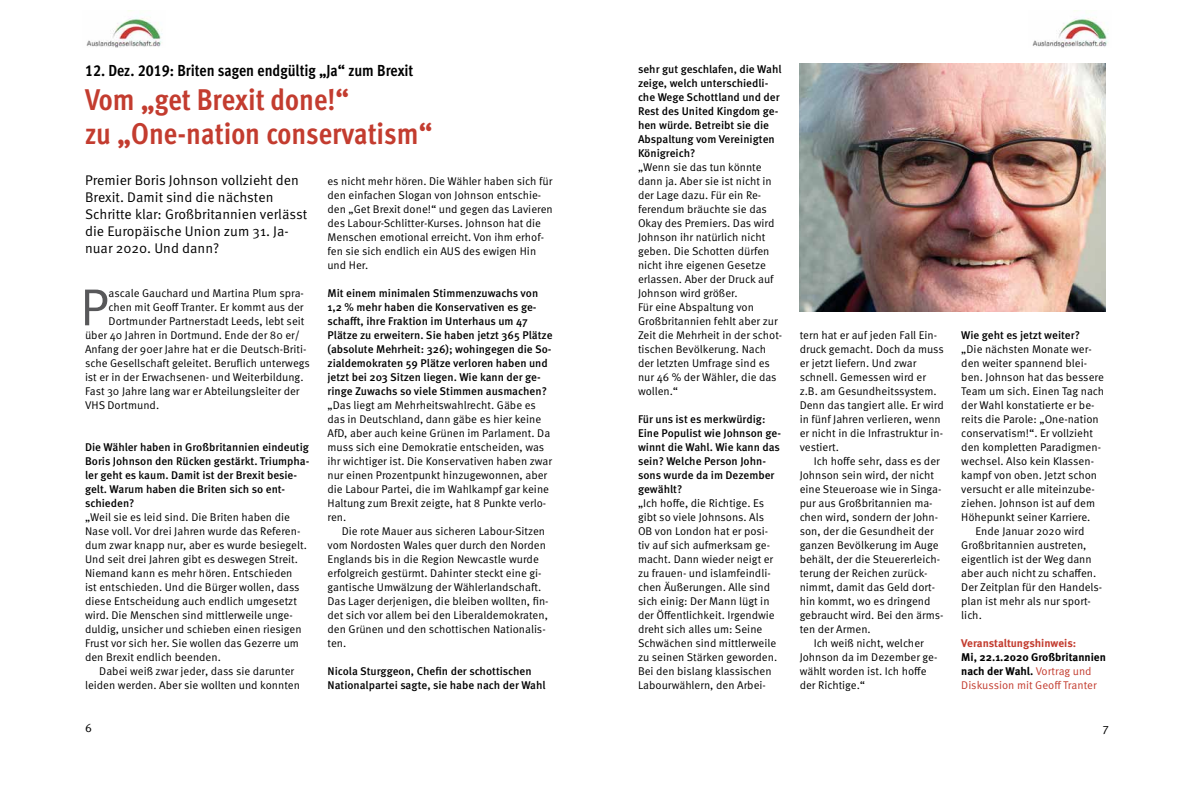
<style>
.page{position:relative;width:1191px;height:794px;background:#fff}
.page>*{position:absolute;margin:0;border:0;box-sizing:border-box;transform-origin:0 0}
.t1{font:52px "Meta Pro";color:#58585a}
.t2{font:30px/34px "Meta Cond Bold LF";color:#c33c2f}
.t3{font:16px "Meta Cond Bold LF";color:#000}
.t4{font:14px/17px "Meta Pro";color:#000}
.t5{font:12px "Meta Pro";color:#000}
.t6{font:11.2px/14px "Meta Pro";color:#000}
.t7{font:500 11.2px/14px "Meta Pro";color:#000}
.t8{font:700 11.2px/14px "Meta Pro";color:#000}
.t9{font:700 11.2px "Meta Pro";letter-spacing:-.005em;color:#c33c2f}
.s1{font-weight:400;color:#c33c2f}
</style>
<div class="page">
<img style="left:86px;top:18px;width:76px;height:29px">
<img style="left:1032px;top:18px;width:76px;height:29px">
<img style="left:799px;top:64px;width:307px;height:247px">
<h3 class="t3" style="left:85px;top:61px;width:330px">12. Dez. 2019: Briten sagen endgültig „Ja“ zum Brexit</h3>
<h2 class="t2" style="left:85px;top:83px;width:349px">Vom „get Brexit done!“<br>zu „One-nation conservatism“</h2>
<p class="t4" style="left:85px;top:172px;width:224px">Premier Boris Johnson vollzieht den<br>Brexit. Damit sind die nächsten<br>Schritte klar: Großbritannien verlässt die Europäische Union zum 31. Ja&shy;nuar 2020. Und dann?</p>
<p class="t6" style="left:327px;top:175px;width:227px">es nicht mehr hören. Die Wähler haben sich für den einfachen Slogan von Johnson entschie&shy;den „Get Brexit done!“ und gegen das Lavieren des Labour-Schlitter-Kurses. Johnson hat die Menschen emotional erreicht. Von ihm erhof&shy;fen sie sich endlich ein AUS des ewigen Hin und Her.</p>
<p class="t7" style="left:327px;top:287px;width:226px">Mit einem minimalen Stimmenzuwachs von 1,2 % mehr haben die Konservativen es ge&shy;schafft, ihre Fraktion im Unterhaus um 47<br>Plätze zu erweitern. Sie haben jetzt 365 Plätze (absolute Mehrheit: 326); wohingegen die So&shy;zialdemokraten 59 Plätze verloren haben und jetzt bei 203 Sitzen liegen. Wie kann der ge&shy;ringe Zuwachs so viele Stimmen ausmachen?</p>
<p class="t6" style="left:327px;top:399px;width:226px">„Das liegt am Mehrheitswahlrecht. Gäbe es das in Deutschland, dann gäbe es hier keine AfD, aber auch keine Grünen im Parlament. Da muss sich eine Demokratie entscheiden, was ihr wichtiger ist. Die Konservativen haben zwar nur einen Prozentpunkt hinzugewonnen, aber die Labour Partei, die im Wahlkampf gar keine Haltung zum Brexit zeigte, hat 8 Punkte verlo&shy;ren.</p>
<p class="t6" style="left:327px;top:525px;width:223px;text-indent:14px">Die rote Mauer aus sicheren Labour-Sitzen vom Nordosten Wales quer durch den Norden Englands bis in die Region Newcastle wurde erfolgreich gestürmt. Dahinter steckt eine gi&shy;gantische Umwälzung der Wählerlandschaft.<br>Das Lager derjenigen, die bleiben wollten, fin&shy;det sich vor allem bei den Liberaldemokraten, den Grünen und den schottischen Nationalis&shy;ten.</p>
<p class="t7" style="left:327px;top:665px;width:220px">Nicola Sturggeon, Chefin der schottischen<br>Nationalpartei sagte, sie habe nach der Wahl</p>
<h1 class="t1" style="left:80px;top:274px;width:30px">P</h1>
<p class="t6" style="left:109px;top:287px;width:197px">ascale Gauchard und Martina Plum spra-</p>
<p class="t6" style="left:109px;top:301px;width:196px">chen mit Geoff Tranter. Er kommt aus der</p>
<p class="t6" style="left:109px;top:315px;width:197px">Dortmunder Partnerstadt Leeds, lebt seit</p>
<p class="t6" style="left:85px;top:329px;width:216px">über 40 Jahren in Dortmund. Ende der 80 er/</p>
<p class="t6" style="left:85px;top:343px;width:223px">Anfang der 90er Jahre hat er die Deutsch-Briti-</p>
<p class="t6" style="left:85px;top:357px;width:226px">sche Gesellschaft geleitet. Beruflich unterwegs</p>
<p class="t6" style="left:85px;top:371px;width:220px">ist er in der Erwachsenen- und Weiterbildung.</p>
<p class="t6" style="left:85px;top:385px;width:216px">Fast 30 Jahre lang war er Abteilungsleiter der</p>
<p class="t6" style="left:85px;top:399px;width:76px">VHS Dortmund.</p>
<p class="t7" style="left:85px;top:441px;width:226px">Die Wähler haben in Großbritannien eindeutig Boris Johnson den Rücken gestärkt. Triumpha&shy;ler geht es kaum. Damit ist der Brexit besie&shy;gelt. Warum haben die Briten sich so ent&shy;schieden?</p>
<p class="t6" style="left:85px;top:511px;width:223px">„Weil sie es leid sind. Die Briten haben die Nase voll. Vor drei Jahren wurde das Referen&shy;dum zwar knapp nur, aber es wurde besiegelt.<br>Und seit drei Jahren gibt es deswegen Streit.<br>Niemand kann es mehr hören. Entschieden ist entschieden. Und die Bürger wollen, dass diese Entscheidung auch endlich umgesetzt wird. Die Menschen sind mittlerweile unge&shy;duldig, unsicher und schieben einen riesigen Frust vor sich her. Sie wollen das Gezerre um den Brexit endlich beenden.</p>
<p class="t6" style="left:85px;top:665px;width:216px;text-indent:14px">Dabei weiß zwar jeder, dass sie darunter leiden werden. Aber sie wollten und konnten</p>
<p class="t7" style="left:638px;top:63px;width:145px">sehr gut geschlafen, die Wahl zeige, welch unterschiedli&shy;che Wege Schottland und der<br>Rest des United Kingdom ge&shy;hen würde. Betreibt sie die<br>Abspaltung vom Vereinigten<br>Königreich?</p>
<p class="t6" style="left:638px;top:161px;width:146px">„Wenn sie das tun könnte dann ja. Aber sie ist nicht in der Lage dazu. Für ein Re&shy;ferendum bräuchte sie das<br>Okay des Premiers. Das wird<br>Johnson ihr natürlich nicht geben. Die Schotten dürfen nicht ihre eigenen Gesetze erlassen. Aber der Druck auf<br>Johnson wird größer.<br>Für eine Abspaltung von<br>Großbritannien fehlt aber zur<br>Zeit die Mehrheit in der schot&shy;tischen Bevölkerung. Nach der letzten Umfrage sind es nur 46 % der Wähler, die das wollen.“</p>
<p class="t7" style="left:638px;top:413px;width:145px">Für uns ist es merkwürdig:<br>Eine Populist wie Johnson ge&shy;winnt die Wahl. Wie kann das sein? Welche Person John&shy;sons wurde da im Dezember gewählt?</p>
<p class="t6" style="left:638px;top:497px;width:141px">„Ich hoffe, die Richtige. Es gibt so viele Johnsons. Als<br>OB von London hat er posi&shy;tiv auf sich aufmerksam ge&shy;macht. Dann wieder neigt er zu frauen- und islamfeindli&shy;chen Äußerungen. Alle sind sich einig: Der Mann lügt in der Öffentlichkeit. Irgendwie dreht sich alles um: Seine<br>Schwächen sind mittlerweile zu seinen Stärken geworden.<br>Bei den bislang klassischen<br>Labourwählern, den Arbei-</p>
<p class="t6" style="left:799px;top:329px;width:146px">tern hat er auf jeden Fall Ein&shy;druck gemacht. Doch da muss er jetzt liefern. Und zwar schnell. Gemessen wird er z.B. am Gesundheitssystem.<br>Denn das tangiert alle. Er wird in fünf Jahren verlieren, wenn er nicht in die Infrastruktur in&shy;vestiert.</p>
<p class="t6" style="left:814px;top:455px;width:127px">Ich hoffe sehr, dass es der</p>
<p class="t6" style="left:799px;top:469px;width:136px">Johnson sein wird, der nicht</p>
<p class="t6" style="left:799px;top:483px;width:143px">eine Steueroase wie in Singa-</p>
<p class="t6" style="left:799px;top:497px;width:134px">pur aus Großbritannien ma-</p>
<p class="t6" style="left:799px;top:511px;width:140px">chen wird, sondern der John-</p>
<p class="t6" style="left:799px;top:525px;width:136px">son, der die Gesundheit der</p>
<p class="t6" style="left:799px;top:539px;width:140px">ganzen Bevölkerung im Auge</p>
<p class="t6" style="left:799px;top:553px;width:142px">behält, der die Steuererleich-</p>
<p class="t6" style="left:799px;top:567px;width:129px">terung der Reichen zurück-</p>
<p class="t6" style="left:799px;top:581px;width:137px">nimmt, damit das Geld dort-</p>
<p class="t6" style="left:799px;top:595px;width:132px">hin kommt, wo es dringend</p>
<p class="t6" style="left:799px;top:609px;width:145px">gebraucht wird. Bei den ärms-</p>
<p class="t6" style="left:799px;top:623px;width:73px">ten der Armen.</p>
<p class="t6" style="left:814px;top:637px;width:111px">Ich weiß nicht, welcher</p>
<p class="t6" style="left:799px;top:651px;width:139px">Johnson da im Dezember ge-</p>
<p class="t6" style="left:799px;top:665px;width:128px">wählt worden ist. Ich hoffe</p>
<p class="t6" style="left:799px;top:679px;width:67px">der Richtige.“</p>
<p class="t7" style="left:961px;top:329px;width:120px">Wie geht es jetzt weiter?</p>
<p class="t6" style="left:961px;top:343px;width:132px">„Die nächsten Monate wer-</p>
<p class="t6" style="left:961px;top:357px;width:127px">den weiter spannend blei-</p>
<p class="t6" style="left:961px;top:371px;width:144px">ben. Johnson hat das bessere</p>
<p class="t6" style="left:961px;top:385px;width:144px">Team um sich. Einen Tag nach</p>
<p class="t6" style="left:961px;top:399px;width:135px">der Wahl konstatierte er be-</p>
<p class="t6" style="left:961px;top:413px;width:139px">reits die Parole: „One-nation</p>
<p class="t6" style="left:961px;top:427px;width:133px">conservatism!“. Er vollzieht</p>
<p class="t6" style="left:961px;top:441px;width:141px">den kompletten Paradigmen-</p>
<p class="t6" style="left:961px;top:455px;width:134px">wechsel. Also kein Klassen-</p>
<p class="t6" style="left:961px;top:469px;width:137px">kampf von oben. Jetzt schon</p>
<p class="t6" style="left:961px;top:483px;width:135px">versucht er alle miteinzube-</p>
<p class="t6" style="left:961px;top:497px;width:135px">ziehen. Johnson ist auf dem</p>
<p class="t6" style="left:961px;top:511px;width:131px">Höhepunkt seiner Karriere.</p>
<p class="t6" style="left:975px;top:525px;width:110px">Ende Januar 2020 wird</p>
<p class="t6" style="left:961px;top:539px;width:127px">Großbritannien austreten,</p>
<p class="t6" style="left:961px;top:553px;width:132px">eigentlich ist der Weg dann</p>
<p class="t6" style="left:961px;top:567px;width:137px">aber auch nicht zu schaffen.</p>
<p class="t6" style="left:961px;top:581px;width:142px">Der Zeitplan für den Handels-</p>
<p class="t6" style="left:961px;top:595px;width:131px">plan ist mehr als nur sport-</p>
<p class="t6" style="left:961px;top:609px;width:22px">lich.</p>
<p class="t9" style="left:961px;top:636px;width:116px">Veranstaltungshinweis:</p>
<p class="t8" style="left:961px;top:651px;width:146px">Mi, 22.1.2020 Großbritannien nach der Wahl. <span class="s1">Vortrag und<br>Diskussion mit Geoff Tranter</span></p>
<p class="t5" style="left:85px;top:720px;width:8px">6</p>
<p class="t5" style="left:1102px;top:720px;width:8px">7</p>
</div>
